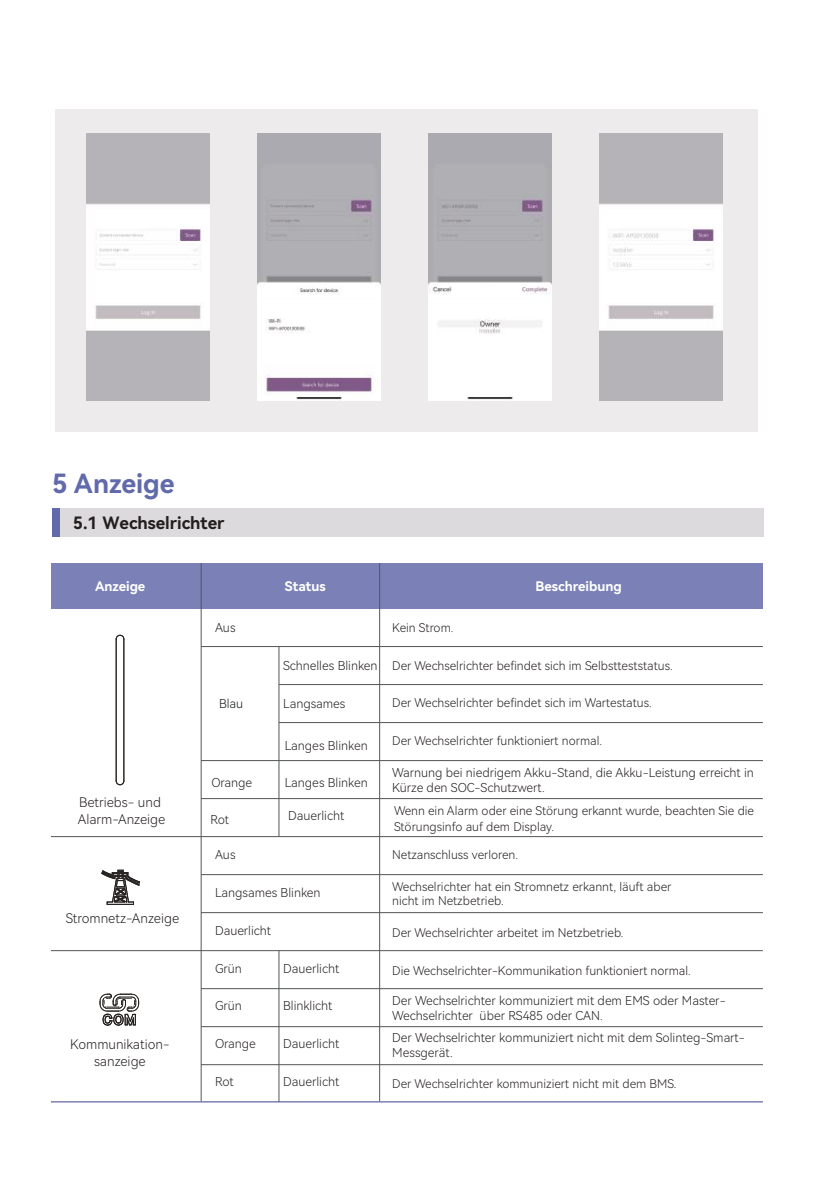
<style>
.page{position:relative;width:823px;height:1191px;background:#fff}
.page>*{position:absolute;margin:0;border:0;box-sizing:border-box;transform-origin:0 0}
.t1{font:26.4px "Harmony OS Sans SC Bold";color:#616aaa}
.t2{font:17px "Harmony OS Sans SC Bold";color:#241f1f}
.t3{font:13.2px/17px "Harmony OS Sans SC Light";color:#241f1f}
.t4{font:13.2px "Harmony OS Sans SC Bold";color:#fff}
.t5{font:12.2px/15.2px "Harmony OS Sans SC Light";color:#241f1f}
.t6{font:12.2px "Harmony OS Sans SC Light";color:#121717}
.t7{font:12px/14px "Harmony OS Sans SC Light";color:#241f1f}
</style>
<div class="page">
<div style="left:52px;top:509px;width:711px;height:28px;background:#dcdadd"></div>
<div style="left:52px;top:509px;width:7px;height:28px;background:#616aaa"></div>
<div style="left:51px;top:563px;width:711px;height:45px;background:#7b80b6"></div>
<hr style="left:200px;top:563px;width:1px;height:538px;background:#525657">
<hr style="left:379px;top:563px;width:1px;height:538px;background:#525657">
<hr style="left:51px;top:1101px;width:711px;height:1px;background:#7b80b6">
<hr style="left:201px;top:874px;width:561px;height:1px;background:#525657">
<hr style="left:201px;top:912px;width:561px;height:1px;background:#525657">
<hr style="left:201px;top:646px;width:561px;height:1px;background:#525657">
<hr style="left:279px;top:684px;width:483px;height:1px;background:#525657">
<hr style="left:279px;top:722px;width:483px;height:1px;background:#525657">
<hr style="left:201px;top:798px;width:561px;height:1px;background:#525657">
<hr style="left:201px;top:1026px;width:561px;height:1px;background:#525657">
<hr style="left:201px;top:1064px;width:561px;height:1px;background:#525657">
<hr style="left:51px;top:950px;width:711px;height:1px;background:#525657">
<hr style="left:201px;top:988px;width:561px;height:1px;background:#525657">
<hr style="left:201px;top:760px;width:561px;height:1px;background:#525657">
<hr style="left:51px;top:836px;width:711px;height:1px;background:#525657">
<hr style="left:278px;top:646px;width:1px;height:190px;background:#525657">
<hr style="left:278px;top:950px;width:1px;height:151px;background:#525657">
<hr style="left:116px;top:639px;width:1px;height:142px;background:#262220">
<hr style="left:123px;top:639px;width:1px;height:142px;background:#262220">
<svg style="left:116px;top:780px;width:8px;height:5px"></svg>
<svg style="left:116px;top:635px;width:8px;height:4px"></svg>
<svg style="left:101px;top:870px;width:39px;height:35px"></svg>
<svg style="left:99px;top:993px;width:40px;height:32px"></svg>
<div style="left:55px;top:109px;width:701px;height:323px;background:#eeebec"></div>
<img style="left:86px;top:134px;width:123px;height:267px">
<img style="left:257px;top:134px;width:123px;height:267px">
<img style="left:428px;top:134px;width:123px;height:267px">
<img style="left:599px;top:134px;width:123px;height:267px">
<h1 class="t1" style="left:52px;top:465px;width:124px">5 Anzeige</h1>
<h2 class="t2" style="left:73px;top:511px;width:153px">5.1 Wechselrichter</h2>
<p class="t4" style="left:95px;top:577px;width:52px">Anzeige</p>
<p class="t4" style="left:285px;top:577px;width:42px">Status</p>
<p class="t4" style="left:535px;top:577px;width:88px">Beschreibung</p>
<p class="t7" style="left:392px;top:620px;width:63px">Kein Strom.</p>
<p class="t7" style="left:392px;top:658px;width:282px">Der Wechselrichter befindet sich im Selbstteststatus.</p>
<p class="t7" style="left:392px;top:696px;width:261px">Der Wechselrichter befindet sich im Wartestatus.</p>
<p class="t7" style="left:392px;top:733px;width:211px">Der Wechselrichter funktioniert normal.</p>
<p class="t5" style="left:215px;top:619px;width:22px">Aus</p>
<p class="t5" style="left:283px;top:657px;width:96px">Schnelles Blinken</p>
<p class="t5" style="left:283px;top:695px;width:64px">Langsames</p>
<p class="t6" style="left:219px;top:695px;width:26px">Blau</p>
<p class="t5" style="left:284px;top:737px;width:84px">Langes Blinken</p>
<p class="t3" style="left:78px;top:793px;width:89px">Betriebs- und<br>Alarm-Anzeige</p>
<p class="t3" style="left:66px;top:909px;width:115px">Stromnetz-Anzeige</p>
<p class="t3" style="left:70px;top:1035px;width:101px;text-align:center">Kommunikation&shy;sanzeige</p>
<p class="t5" style="left:392px;top:765px;width:363px">Warnung bei niedrigem Akku-Stand, die Akku-Leistung erreicht in<br>Kürze den SOC-Schutzwert.</p>
<p class="t5" style="left:211px;top:774px;width:42px">Orange</p>
<p class="t5" style="left:284px;top:774px;width:84px">Langes Blinken</p>
<p class="t5" style="left:210px;top:811px;width:20px">Rot</p>
<p class="t5" style="left:288px;top:807px;width:58px">Dauerlicht</p>
<p class="t7" style="left:394px;top:802px;width:361px;line-height:16px">Wenn ein Alarm oder eine Störung erkannt wurde, beachten Sie die<br>Störungsinfo auf dem Display.</p>
<p class="t5" style="left:215px;top:846px;width:22px">Aus</p>
<p class="t5" style="left:215px;top:884px;width:107px">Langsames Blinken</p>
<p class="t5" style="left:215px;top:922px;width:58px">Dauerlicht</p>
<p class="t5" style="left:215px;top:960px;width:28px">Grün</p>
<p class="t5" style="left:283px;top:960px;width:58px">Dauerlicht</p>
<p class="t5" style="left:215px;top:998px;width:28px">Grün</p>
<p class="t5" style="left:283px;top:998px;width:51px">Blinklicht</p>
<p class="t5" style="left:215px;top:1035px;width:42px">Orange</p>
<p class="t5" style="left:283px;top:1035px;width:58px">Dauerlicht</p>
<p class="t5" style="left:215px;top:1073px;width:20px">Rot</p>
<p class="t5" style="left:283px;top:1073px;width:58px">Dauerlicht</p>
<p class="t7" style="left:392px;top:847px;width:127px">Netzanschluss verloren.</p>
<p class="t7" style="left:392px;top:879px;width:280px">Wechselrichter hat ein Stromnetz erkannt, läuft aber nicht im Netzbetrieb.</p>
<p class="t7" style="left:392px;top:925px;width:233px">Der Wechselrichter arbeitet im Netzbetrieb.</p>
<p class="t7" style="left:392px;top:963px;width:300px">Die Wechselrichter-Kommunikation funktioniert normal.</p>
<p class="t5" style="left:392px;top:993px;width:335px">Der Wechselrichter kommuniziert mit dem EMS oder Master-<br>Wechselrichter über RS485 oder CAN.</p>
<p class="t5" style="left:392px;top:1029px;width:354px">Der Wechselrichter kommuniziert nicht mit dem Solinteg-Smart-<br>Messgerät.</p>
<p class="t7" style="left:392px;top:1076px;width:286px">Der Wechselrichter kommuniziert nicht mit dem BMS.</p>
</div>
